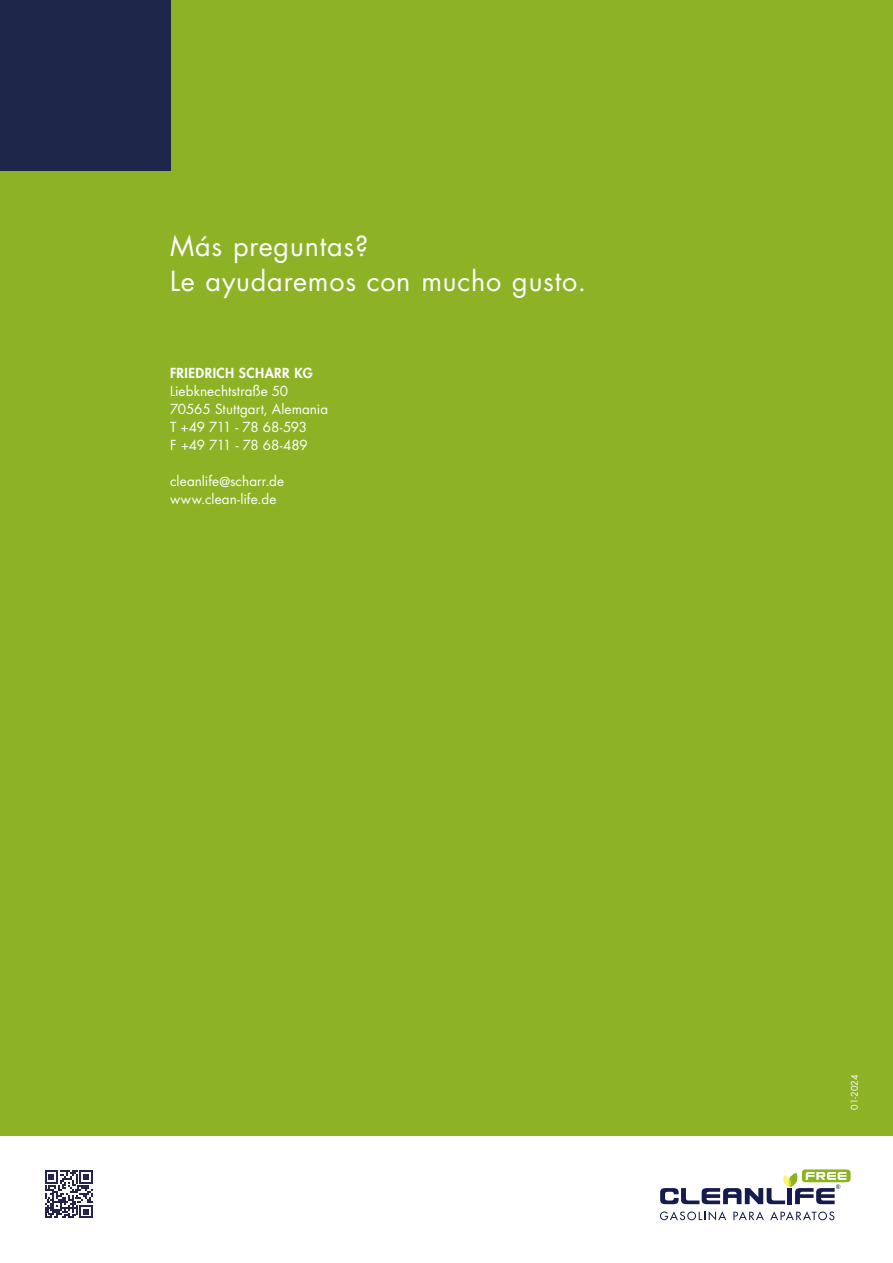
<style>
.page{position:relative;width:893px;height:1263px;background:#fff}
.page>*{position:absolute;margin:0;border:0;box-sizing:border-box;transform-origin:0 0}
.t1{font:27px/34.5px "Futura LT Pro";letter-spacing:.03em;color:#fff}
.t2{font:13.5px/18px "Futura LT Pro";letter-spacing:.005em;color:#fff}
.t3{font:800 13.5px "Futura LT Pro";letter-spacing:.035em;color:#fff}
.t4{font:9px "Futura LT Pro";color:#fff}
</style>
<div class="page">
<svg style="left:660px;top:1169px;width:190px;height:35px"></svg>
<svg style="left:660px;top:1211px;width:66px;height:9px"></svg>
<svg style="left:733px;top:1211px;width:31px;height:9px"></svg>
<svg style="left:770px;top:1211px;width:64px;height:9px"></svg>
<div style="left:0;top:0;width:893px;height:1135px;background:#8db225"></div>
<div style="left:0;top:0;width:170px;height:170px;background:#1d2749"></div>
<svg style="left:45px;top:1170px;width:48px;height:48px"></svg>
<h1 class="t1" style="left:170px;top:229px;width:418px">Más preguntas?<br>Le ayudaremos con mucho gusto.</h1>
<p class="t3" style="left:170px;top:362px;width:144px">FRIEDRICH SCHARR KG</p>
<p class="t2" style="left:170px;top:382px;width:160px">Liebknechtstraße 50<br>70565 Stuttgart, Alemania<br>T +49 711 - 78 68-593<br>F +49 711 - 78 68-489</p>
<p class="t2" style="left:170px;top:471px;width:116px">cleanlife@scharr.de www.clean-life.de</p>
<p class="t4" style="left:848px;top:1110px;width:37px;rotate:-90deg">01-2024</p>
</div>
